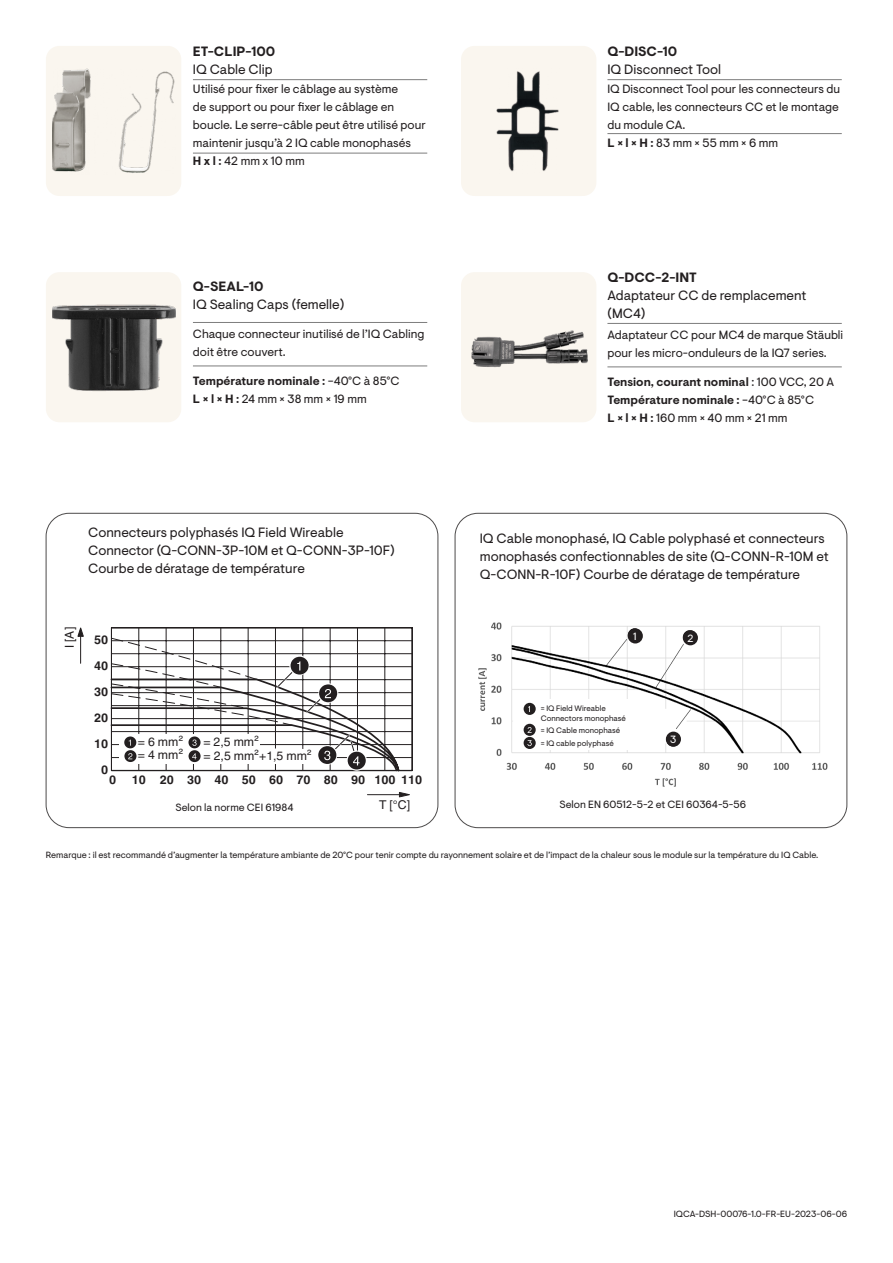
<style>
.page{position:relative;width:893px;height:1263px;background:#fff}
.page>*{position:absolute;margin:0;border:0;box-sizing:border-box;transform-origin:0 0}
.Feature_paragraph{font:13.5px/18px "Enphase Visuelt";color:#231f20}
.Feature_paragraph-2{font:700 13.5px/18px "Enphase Visuelt";color:#231f20}
.t1{font:12.3px "Px C Helvetica";color:#231f20}
.t2{font:12.15px/13.6px "Px C Helvetica";color:#231f20}
.t3{font:700 12.15px "Px C Helvetica";color:#231f20}
.Feature_paragraph-3{font:12px/18px "Enphase Visuelt";color:#231f20}
.Feature_paragraph-4{font:700 12px/18px "Enphase Visuelt";color:#231f20}
.Feature_paragraph-5{font:10.5px "Enphase Visuelt";color:#231f20}
.Footnote_left{font:10.5px "Enphase Visuelt";color:#fff}
.Footnote_left-2{font:9px "Enphase Visuelt";color:#231f20}
.Footnote_left-3{font:7.8px/10.5px "Enphase Visuelt";color:#231f20}
.s1{font-weight:400}
.s2{font-weight:700}
</style>
<div class="page">
<div style="left:46px;top:46px;width:135px;height:150px;background:#faf6ef;border-radius:14px"></div>
<img style="left:52px;top:68px;width:123px;height:105px">
<div style="left:46px;top:272px;width:135px;height:150px;background:#faf6ef;border-radius:14px"></div>
<img style="left:52px;top:304px;width:123px;height:87px">
<div style="left:461px;top:46px;width:135px;height:150px;background:#faf6ef;border-radius:14px"></div>
<img style="left:496px;top:71px;width:63px;height:101px">
<div style="left:461px;top:272px;width:135px;height:150px;background:#faf6ef;border-radius:14px"></div>
<img style="left:472px;top:330px;width:115px;height:37px">
<hr style="left:193px;top:153px;width:234px;height:1px;background:#7d7d7d">
<hr style="left:193px;top:79px;width:234px;height:1px;background:#7d7d7d">
<hr style="left:193px;top:322px;width:234px;height:1px;background:#7d7d7d">
<hr style="left:193px;top:366px;width:234px;height:1px;background:#7d7d7d">
<hr style="left:607px;top:323px;width:235px;height:1px;background:#7d7d7d">
<hr style="left:607px;top:367px;width:235px;height:1px;background:#7d7d7d">
<hr style="left:607px;top:133px;width:235px;height:1px;background:#7d7d7d">
<hr style="left:607px;top:79px;width:235px;height:1px;background:#7d7d7d">
<div style="left:46px;top:513px;width:392px;height:315px;border:1px solid #4d4b4b;border-radius:23px"></div>
<div style="left:455px;top:513px;width:392px;height:315px;border:1px solid #4d4b4b;border-radius:23px"></div>
<hr style="left:367px;top:794px;width:32px;height:1px;background:#231f20">
<svg style="left:399px;top:792px;width:11px;height:6px"></svg>
<svg style="left:77px;top:627px;width:7px;height:36px"></svg>
<hr style="left:111px;top:628px;width:1px;height:142px;background:#231f20">
<hr style="left:412px;top:628px;width:1px;height:142px;background:#231f20">
<hr style="left:111px;top:627px;width:301px;height:1px;background:#231f20">
<hr style="left:111px;top:757px;width:301px;height:1px;background:#231f20">
<hr style="left:111px;top:744px;width:301px;height:1px;background:#231f20">
<hr style="left:111px;top:731px;width:301px;height:1px;background:#231f20">
<hr style="left:111px;top:718px;width:301px;height:1px;background:#231f20">
<hr style="left:111px;top:705px;width:301px;height:1px;background:#231f20">
<hr style="left:111px;top:692px;width:301px;height:1px;background:#231f20">
<hr style="left:111px;top:679px;width:301px;height:1px;background:#231f20">
<hr style="left:111px;top:666px;width:301px;height:1px;background:#231f20">
<hr style="left:111px;top:653px;width:301px;height:1px;background:#231f20">
<hr style="left:111px;top:640px;width:301px;height:1px;background:#231f20">
<hr style="left:138px;top:628px;width:1px;height:142px;background:#231f20">
<hr style="left:166px;top:628px;width:1px;height:142px;background:#231f20">
<hr style="left:193px;top:628px;width:1px;height:142px;background:#231f20">
<hr style="left:220px;top:628px;width:1px;height:142px;background:#231f20">
<hr style="left:248px;top:628px;width:1px;height:142px;background:#231f20">
<hr style="left:275px;top:628px;width:1px;height:142px;background:#231f20">
<hr style="left:302px;top:628px;width:1px;height:142px;background:#231f20">
<hr style="left:330px;top:628px;width:1px;height:142px;background:#231f20">
<hr style="left:357px;top:628px;width:1px;height:142px;background:#231f20">
<hr style="left:385px;top:628px;width:1px;height:142px;background:#231f20">
<hr style="left:111px;top:770px;width:301px;height:1px;background:#231f20">
<svg style="left:110px;top:637px;width:290px;height:135px"></svg>
<img style="left:478px;top:622px;width:350px;height:165px">
<div style="left:539px;top:713px;width:139px;height:10px;background:#fff"></div>
<div style="left:520px;top:699px;width:141px;height:51px;background:#fff"></div>
<div style="left:524px;top:737px;width:12px;height:12px;background:#231f20;border-radius:50%"></div>
<svg style="left:527px;top:740px;width:5px;height:6px"></svg>
<div style="left:524px;top:724px;width:12px;height:12px;background:#231f20;border-radius:50%"></div>
<svg style="left:528px;top:727px;width:4px;height:6px"></svg>
<div style="left:524px;top:703px;width:12px;height:12px;background:#231f20;border-radius:50%"></div>
<div style="left:666px;top:732px;width:15px;height:15px;background:#231f20;border-radius:50%"></div>
<div style="left:683px;top:630px;width:15px;height:15px;background:#231f20;border-radius:50%"></div>
<div style="left:628px;top:628px;width:15px;height:15px;background:#231f20;border-radius:50%"></div>
<p class="Feature_paragraph-2" style="left:193px;top:43px;width:84px">ET-CLIP-100<br><span class="s1">IQ Cable Clip</span></p>
<p class="Feature_paragraph-3" style="left:193px;top:80px;width:234px">Utilisé pour fixer le câblage au système<br>de support ou pour fixer le câblage en boucle. Le serre-câble peut être utilisé pour maintenir jusqu’à 2 IQ cable monophasés</p>
<p class="Feature_paragraph-3" style="left:193px;top:153px;width:113px"><span class="s2">H x l :</span> 42 mm x 10 mm</p>
<p class="Feature_paragraph" style="left:193px;top:278px;width:153px"><span class="s2">Q-SEAL-10<br></span>IQ Sealing Caps (femelle)</p>
<p class="Feature_paragraph-3" style="left:193px;top:325px;width:233px">Chaque connecteur inutilisé de l’IQ Cabling doit être couvert.</p>
<p class="Feature_paragraph-4" style="left:193px;top:372px;width:208px">Température nominale : <span class="s1">−40°C à 85°C<br></span>L × l × H : <span class="s1">24 mm × 38 mm × 19 mm</span></p>
<p class="Feature_paragraph" style="left:607px;top:43px;width:115px"><span class="s2">Q-DISC-10<br></span>IQ Disconnect Tool</p>
<p class="Feature_paragraph-3" style="left:607px;top:81px;width:234px">IQ Disconnect Tool pour les connecteurs du<br>IQ cable, les connecteurs CC et le montage du module CA.</p>
<p class="Feature_paragraph-3" style="left:607px;top:135px;width:172px"><span class="s2">L × l × H :</span> 83 mm × 55 mm × 6 mm</p>
<p class="Feature_paragraph" style="left:607px;top:269px;width:200px"><span class="s2">Q-DCC-2-INT<br></span>Adaptateur CC de remplacement (MC4)</p>
<p class="Feature_paragraph-3" style="left:607px;top:326px;width:237px">Adaptateur CC pour MC4 de marque Stäubli pour les micro-onduleurs de la IQ7 series.</p>
<p class="Feature_paragraph-4" style="left:607px;top:373px;width:228px">Tension, courant nominal <span class="s1">: 100 VCC, 20 A<br></span>Température nominale : <span class="s1">−40°C à 85°C<br></span>L × l × H : <span class="s1">160 mm × 40 mm × 21 mm</span></p>
<p class="Feature_paragraph" style="left:88px;top:524px;width:308px">Connecteurs polyphasés IQ Field Wireable<br>Connector (Q-CONN-3P-10M et Q-CONN-3P-10F)<br>Courbe de dératage de température</p>
<p class="Feature_paragraph" style="left:480px;top:529px;width:350px">IQ Cable monophasé, IQ Cable polyphasé et connecteurs monophasés confectionnables de site (Q-CONN-R-10M et<br>Q-CONN-R-10F) Courbe de dératage de température</p>
<p class="t1" style="left:63px;top:648px;width:22px;rotate:-90deg">I [A]</p>
<p class="t3" style="left:94px;top:633px;width:16px">50</p>
<p class="t3" style="left:94px;top:659px;width:16px">40</p>
<p class="t3" style="left:94px;top:685px;width:16px">30</p>
<p class="t3" style="left:94px;top:711px;width:16px">20</p>
<p class="t3" style="left:94px;top:737px;width:16px">10</p>
<p class="t2" style="left:138px;top:735px;width:47px">= 6 mm² = 4 mm²</p>
<p class="t2" style="left:203px;top:734px;width:110px;line-height:14.7px">= 2,5 mm²<br>= 2,5 mm²+1,5 mm²</p>
<p class="t3" style="left:101px;top:762px;width:9px">0</p>
<p class="t3" style="left:109px;top:773px;width:9px">0</p>
<p class="t3" style="left:132px;top:773px;width:292px">10 20 30 40 50 60 70 80 90 100 110</p>
<p class="Feature_paragraph-5" style="left:176px;top:801px;width:120px">Selon la norme CEI 61984</p>
<p class="t2" style="left:379px;top:798px;width:33px">T [°C]</p>
<p class="Footnote_left" style="left:633px;top:630px;width:5px">1</p>
<p class="Footnote_left" style="left:687px;top:632px;width:8px">2</p>
<p class="Footnote_left-3" style="left:541px;top:703px;width:87px">= IQ Field Wireable<br>Connectors monophasé</p>
<p class="Footnote_left-3" style="left:541px;top:725px;width:81px">= IQ Cable monophasé</p>
<p class="Footnote_left-3" style="left:541px;top:738px;width:74px">= IQ cable polyphasé</p>
<p class="Footnote_left" style="left:670px;top:733px;width:8px">3</p>
<p class="Feature_paragraph-5" style="left:559px;top:798px;width:188px">Selon EN 60512-5-2 et CEI 60364-5-56</p>
<p class="Footnote_left-2" style="left:46px;top:849px;width:774px">Remarque : il est recommandé d’augmenter la température ambiante de 20°C pour tenir compte du rayonnement solaire et de l’impact de la chaleur sous le module sur la température du IQ Cable.</p>
<p class="Footnote_left-2" style="left:674px;top:1209px;width:175px">IQCA-DSH-00076-1.0-FR-EU-2023-06-06</p>
</div>
